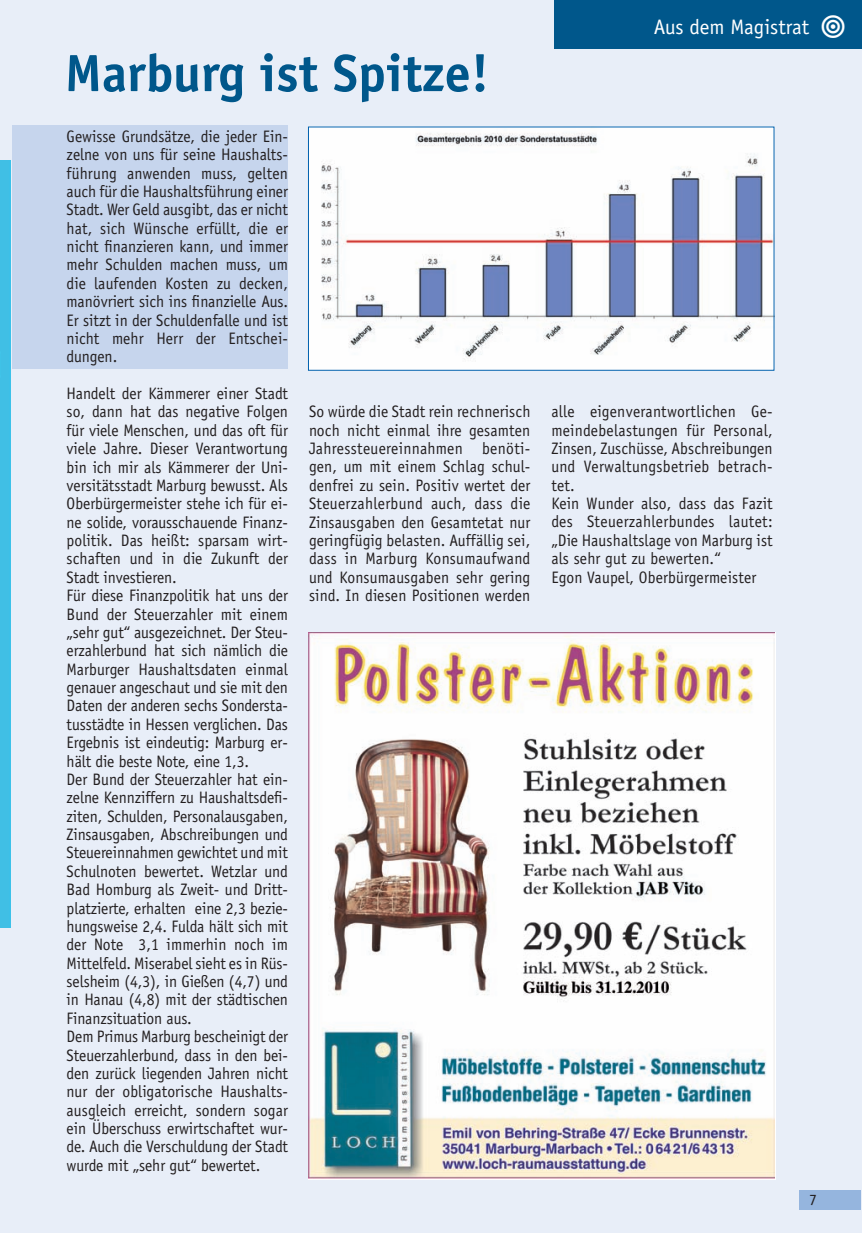
<style>
.page{position:relative;width:863px;height:1234px;background:#fff}
.page>*{position:absolute;margin:0;border:0;box-sizing:border-box;transform-origin:0 0}
.t1{font:700 52.5px "Officina Sans";color:#00578b}
.t2{font:21px "Officina Sans";color:#fff}
.t3{font:16.62px/18.4px "Officina Sans";letter-spacing:-.005em;color:#231f20;text-align:justify;scale:.94 1}
.t4{font:15.75px "Officina Sans";color:#231f20}
</style>
<div class="page">
<div style="left:0;top:0;width:861px;height:1232px;background:#e8eef8"></div>
<div style="left:554px;top:0;width:307px;height:48px;background:#00578b"></div>
<div style="left:799px;top:1189px;width:62px;height:20px;background:#95b5de"></div>
<div style="left:13px;top:125px;width:275px;height:244px;background:#c6d5ed"></div>
<div style="left:0;top:160px;width:10px;height:767px;background:#40bfe5"></div>
<img style="left:308px;top:632px;width:466px;height:546px">
<img style="left:310px;top:129px;width:462px;height:240px">
<div style="left:308px;top:127px;width:466px;height:244px;border:1px solid #0160ae"></div>
<h1 class="t1" style="left:65px;top:53px;width:426px">Marburg ist Spitze!</h1>
<p class="t2" style="left:654px;top:19px;width:157px">Aus dem Magistrat</p>
<p class="t3" style="left:67px;top:128px;width:237px">Gewisse Grundsätze, die jeder Ein&shy;zelne von uns für seine Haushalts&shy;führung anwenden muss, gelten auch für die Haushaltsführung einer Stadt. Wer Geld ausgibt, das er nicht hat, sich Wünsche erfüllt, die er nicht finanzieren kann, und immer mehr Schulden machen muss, um die laufenden Kosten zu decken, manövriert sich ins finanzielle Aus.<br>Er sitzt in der Schuldenfalle und ist nicht mehr Herr der Entschei&shy;dungen.</p>
<p class="t3" style="left:67px;top:386px;width:237px;text-align:left">Handelt der Kämmerer einer Stadt so, dann hat das negative Folgen für viele Menschen, und das oft für viele Jahre. Dieser Verantwortung bin ich mir als Kämmerer der Uni&shy;versitätsstadt Marburg bewusst. Als Oberbürgermeister stehe ich für ei&shy;ne solide, vorausschauende Finanz&shy;politik. Das heißt: sparsam wirt&shy;schaften und in die Zukunft der Stadt investieren.<br>Für diese Finanzpolitik hat uns der Bund der Steuerzahler mit einem „sehr gut“ ausgezeichnet. Der Steu&shy;erzahlerbund hat sich nämlich die Marburger Haushaltsdaten einmal genauer angeschaut und sie mit den Daten der anderen sechs Sondersta&shy;tusstädte in Hessen verglichen. Das Ergebnis ist eindeutig: Marburg er&shy;hält die beste Note, eine 1,3.<br>Der Bund der Steuerzahler hat ein&shy;zelne Kennziffern zu Haushaltsdefi&shy;ziten, Schulden, Personalausgaben, Zinsausgaben, Abschreibungen und Steuereinnahmen gewichtet und mit Schulnoten bewertet. Wetzlar und Bad Homburg als Zweit- und Dritt&shy;platzierte, erhalten eine 2,3 bezie&shy;hungsweise 2,4. Fulda hält sich mit der Note 3,1 immerhin noch im Mittelfeld. Miserabel sieht es in Rüs&shy;selsheim (4,3), in Gießen (4,7) und in Hanau (4,8) mit der städtischen Finanzsituation aus.<br>Dem Primus Marburg bescheinigt der Steuerzahlerbund, dass in den bei&shy;den zurück liegenden Jahren nicht nur der obligatorische Haushalts&shy;ausgleich erreicht, sondern sogar ein Überschuss erwirtschaftet wur&shy;de. Auch die Verschuldung der Stadt wurde mit „sehr gut“ bewertet.</p>
<p class="t3" style="left:309px;top:404px;width:237px">So würde die Stadt rein rechnerisch noch nicht einmal ihre gesamten Jahressteuereinnahmen benöti&shy;gen, um mit einem Schlag schul&shy;denfrei zu sein. Positiv wertet der Steuerzahlerbund auch, dass die Zinsausgaben den Gesamtetat nur geringfügig belasten. Auffällig sei, dass in Marburg Konsumaufwand und Konsumausgaben sehr gering sind. In diesen Positionen werden</p>
<p class="t3" style="left:551px;top:404px;width:237px;text-align:left">alle eigenverantwortlichen Ge&shy;meindebelastungen für Personal,<br>Zinsen, Zuschüsse, Abschreibungen und Verwaltungsbetrieb betrach&shy;tet.<br>Kein Wunder also, dass das Fazit des Steuerzahlerbundes lautet: „Die Haushaltslage von Marburg ist als sehr gut zu bewerten.“<br>Egon Vaupel, Oberbürgermeister</p>
<p class="t4" style="left:809px;top:1194px;width:9px">7</p>
</div>
